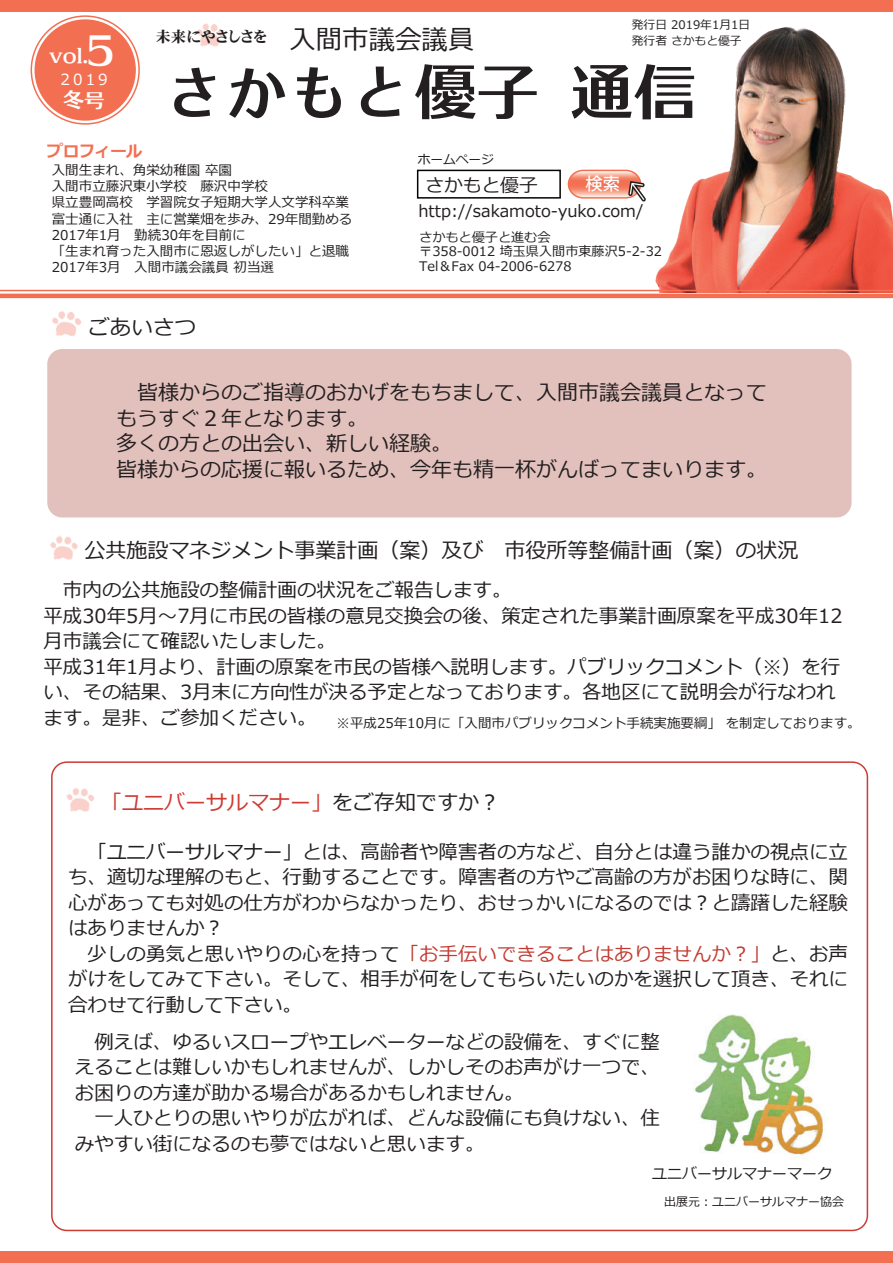
<style>
.page{position:relative;width:893px;height:1263px;background:#fff}
.page>*{position:absolute;margin:0;border:0;box-sizing:border-box;transform-origin:0 0}
.t1{font:62.7px "F66 Printemps Epetit";color:#231f20}
.t2{font:21.45px "Meiryo";color:#231f20}
.t3{font:21px/25.5px "Meiryo";color:#231f20}
.t4{font:21px "Meiryo";color:#cd3b33}
.t5{font:21px "F66 Printemps Epetit";color:#fff}
.t6{font:19.8px "F66 Printemps Epetit";color:#fff}
.t7{font:19.5px/25.5px "Meiryo";color:#231f20}
.t8{font:18.75px "Meiryo";color:#231f20}
.t9{font:500 17.25px "Koz Go Pro";color:#fff}
.t10{font:16.5px "Meiryo";color:#231f20}
.t11{font:700 16.2px "Meiryo";letter-spacing:-.025em;color:#f36f51}
.t12{font:15.45px "HGP Heisei Minchotai W9";color:#231f20}
.t13{font:15.3px "Meiryo";color:#fff}
.t14{font:15px "Meiryo";color:#231f20}
.t15{font:13.5px/16.2px "Meiryo";color:#231f20}
.t16{font:13.2px/14.7px "Meiryo";color:#231f20}
.t17{font:12.9px "Meiryo";letter-spacing:-.01em;color:#231f20}
.t18{font:12px "Meiryo";color:#231f20}
.t19{font:11.7px "Meiryo";color:#231f20}
.s1{font-size:40.35px}
.s2{font-family:"Meiryo";font-size:26.4px}
.s3{color:#231f20}
.s4{color:#c23c33}
</style>
<div class="page">
<div style="left:0;top:1252px;width:893px;height:11px;background:#f36f51"></div>
<img style="left:50px;top:535px;width:28px;height:25px">
<img style="left:66px;top:787px;width:28px;height:25px">
<img style="left:694px;top:1014px;width:129px;height:141px">
<img style="left:656px;top:27px;width:237px;height:266px">
<div style="left:0;top:0;width:893px;height:12px;background:#f36f51"></div>
<div style="left:35px;top:19px;width:101px;height:102px;background:#f36f51;border-radius:50%"></div>
<div style="left:31px;top:15px;width:109px;height:110px;border:2px solid #f36f51;border-radius:50%"></div>
<hr style="left:0;top:290px;width:893px;height:1px;background:#f36f51">
<hr style="left:0;top:294px;width:893px;height:4px;background:#f36f51">
<img style="left:197px;top:23px;width:27px;height:24px">
<div style="left:47px;top:349px;width:805px;height:168px;background:#e2c1bd;border-radius:15px"></div>
<img style="left:51px;top:311px;width:31px;height:25px">
<div style="left:417px;top:170px;width:144px;height:29px;background:#fff;border:2px solid #030303"></div>
<svg style="left:567px;top:169px;width:79px;height:33px"></svg>
<p class="t6" style="left:49px;top:46px;width:67px">vol.<span class="s1">5</span></p>
<p class="t13" style="left:61px;top:69px;width:49px">2019</p>
<p class="t5" style="left:63px;top:89px;width:43px">冬号</p>
<p class="t12" style="left:155px;top:28px;width:321px">未来にやさしさを <span class="s2">入間市議会議員</span></p>
<p class="t19" style="left:632px;top:16px;width:120px">発行日 2019年1月1日</p>
<p class="t19" style="left:632px;top:32px;width:111px">発行者 さかもと優子</p>
<h1 class="t1" style="left:163px;top:60px;width:534px">さかもと優子 通信</h1>
<p class="t11" style="left:47px;top:140px;width:97px">プロフィール</p>
<p class="t15" style="left:52px;top:163px;width:302px">入間生まれ、角栄幼稚園 卒園<br>入間市立藤沢東小学校　藤沢中学校<br>県立豊岡高校　学習院女子短期大学人文学科卒業富士通に入社　主に営業畑を歩み、29年間勤める<br>2017年1月　勤続30年を目前に<br>「生まれ育った入間市に恩返しがしたい」と退職<br>2017年3月　入間市議会議員 初当選</p>
<p class="t2" style="left:88px;top:312px;width:109px">ごあいさつ</p>
<p class="t17" style="left:418px;top:151px;width:78px">ホームページ</p>
<p class="t10" style="left:418px;top:200px;width:226px">http://sakamoto-yuko.com/</p>
<p class="t16" style="left:419px;top:230px;width:244px">さかもと優子と進む会<br>〒358-0012 埼玉県入間市東藤沢5-2-32<br>Tel＆Fax 04-2006-6278</p>
<p class="t8" style="left:425px;top:172px;width:114px">さかもと優子</p>
<p class="t9" style="left:585px;top:172px;width:36px">検索</p>
<p class="t3" style="left:116px;top:381px;width:652px">　皆様からのご指導のおかげをもちまして、入間市議会議員となってもうすぐ２年となります。<br>多くの方との出会い、新しい経験。<br>皆様からの応援に報いるため、今年も精一杯がんばってまいります。</p>
<p class="t3" style="left:85px;top:539px;width:716px">公共施設マネジメント事業計画（案）及び　市役所等整備計画（案）の状況</p>
<p class="t7" style="left:43px;top:578px;width:800px">　市内の公共施設の整備計画の状況をご報告します。<br>平成30年5月～7月に市民の皆様の意見交換会の後、策定された事業計画原案を平成30年12月市議会にて確認いたしました。<br>平成31年1月より、計画の原案を市民の皆様へ説明します。パブリックコメント（※）を行い、その結果、3月末に方向性が決る予定となっております。各地区にて説明会が行なわれます。是非、ご参加ください。</p>
<p class="t15" style="left:336px;top:715px;width:526px">※平成25年10月に「入間市パブリックコメント手続実施要綱」 を制定しております。</p>
<p class="t4" style="left:101px;top:788px;width:401px">「ユニバーサルマナー」<span class="s3">をご存知ですか︖</span></p>
<p class="t7" style="left:68px;top:840px;width:782px">　「ユニバーサルマナー」とは、高齢者や障害者の方など、自分とは違う誰かの視点に立ち、適切な理解のもと、行動することです。障害者の方やご高齢の方がお困りな時に、関心があっても対処の仕方がわからなかったり、おせっかいになるのでは︖と躊躇した経験はありませんか︖<br>　少しの勇気と思いやりの心を持って<span class="s4">「お手伝いできることはありませんか︖」</span>と、お声がけをしてみて下さい。そして、相手が何をしてもらいたいのかを選択して頂き、それに合わせて行動して下さい。</p>
<p class="t7" style="left:75px;top:1030px;width:587px">　例えば、ゆるいスロープやエレベーターなどの設備を、すぐに整えることは難しいかもしれませんが、しかしそのお声がけ一つで、お困りの方達が助かる場合があるかもしれません。<br>　一人ひとりの思いやりが広がれば、どんな設備にも負けない、住みやすい街になるのも夢ではないと思います。</p>
<p class="t14" style="left:652px;top:1163px;width:181px">ユニバーサルマナーマーク</p>
<p class="t18" style="left:664px;top:1193px;width:181px">出展元︓ユニバーサルマナー協会</p>
</div>
